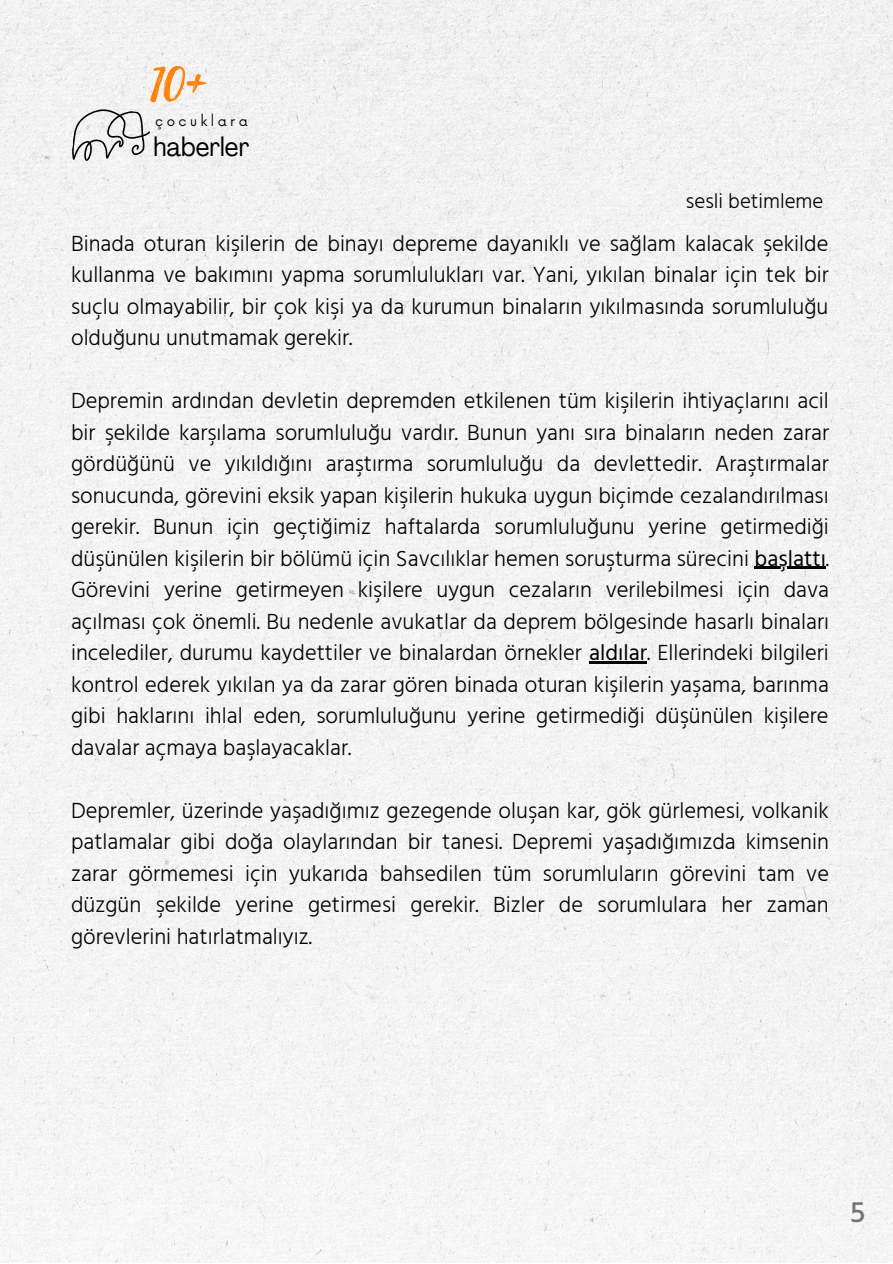
<style>
.page{position:relative;width:893px;height:1264px;background:#fff}
.page>*{position:absolute;margin:0;border:0;box-sizing:border-box;transform-origin:0 0}
.t1{font:55.8px "Playlist Script";color:#fd840f}
.t2{font:500 30px "Hind";color:#737373}
.t3{font:condensed 26.55px "Agrandir";color:#000}
.t4{font:300 22.5px/31.5px "Hind";color:#000;text-align:justify}
.t5{font:300 21px "Hind";color:#000}
.t6{font:13.35px "Now";letter-spacing:.265em;color:#000}
.s1{font-weight:400}
</style>
<div class="page">
<div style="left:0;top:0;width:892px;height:1262px;background:#f3f3f3"></div>
<svg style="left:71px;top:106px;width:81px;height:60px"></svg>
<hr style="left:754px;top:567px;width:71px;height:2px;background:#000">
<hr style="left:589px;top:661px;width:58px;height:2px;background:#000">
<h1 class="t1" style="left:149px;top:39px;width:59px">10+</h1>
<p class="t6" style="left:155px;top:114px;width:94px">çocuklara</p>
<p class="t3" style="left:154px;top:136px;width:97px">haberler</p>
<p class="t5" style="left:686px;top:188px;width:139px">sesli betimleme</p>
<p class="t4" style="left:71px;top:227px;width:759px">Binada oturan kişilerin de binayı depreme dayanıklı ve sağlam kalacak şekilde kullanma ve bakımını yapma sorumlulukları var. Yani, yıkılan binalar için tek bir suçlu olmayabilir, bir çok kişi ya da kurumun binaların yıkılmasında sorumluluğu olduğunu unutmamak gerekir.</p>
<p class="t4" style="left:71px;top:385px;width:759px">Depremin ardından devletin depremden etkilenen tüm kişilerin ihtiyaçlarını acil bir şekilde karşılama sorumluluğu vardır. Bunun yanı sıra binaların neden zarar gördüğünü ve yıkıldığını araştırma sorumluluğu da devlettedir. Araştırmalar sonucunda, görevini eksik yapan kişilerin hukuka uygun biçimde cezalandırılması gerekir. Bunun için geçtiğimiz haftalarda sorumluluğunu yerine getirmediği düşünülen kişilerin bir bölümü için Savcılıklar hemen soruşturma sürecini <span class="s1">başlattı</span>.<br>Görevini yerine getirmeyen kişilere uygun cezaların verilebilmesi için dava açılması çok önemli. Bu nedenle avukatlar da deprem bölgesinde hasarlı binaları incelediler, durumu kaydettiler ve binalardan örnekler <span class="s1">aldılar</span>. Ellerindeki bilgileri kontrol ederek yıkılan ya da zarar gören binada oturan kişilerin yaşama, barınma gibi haklarını ihlal eden, sorumluluğunu yerine getirmediği düşünülen kişilere davalar açmaya başlayacaklar.</p>
<p class="t4" style="left:71px;top:794px;width:759px">Depremler, üzerinde yaşadığımız gezegende oluşan kar, gök gürlemesi, volkanik patlamalar gibi doğa olaylarından bir tanesi. Depremi yaşadığımızda kimsenin zarar görmemesi için yukarıda bahsedilen tüm sorumluların görevini tam ve düzgün şekilde yerine getirmesi gerekir. Bizler de sorumlulara her zaman görevlerini hatırlatmalıyız.</p>
<h2 class="t2" style="left:850px;top:1193px;width:17px">5</h2>
</div>
